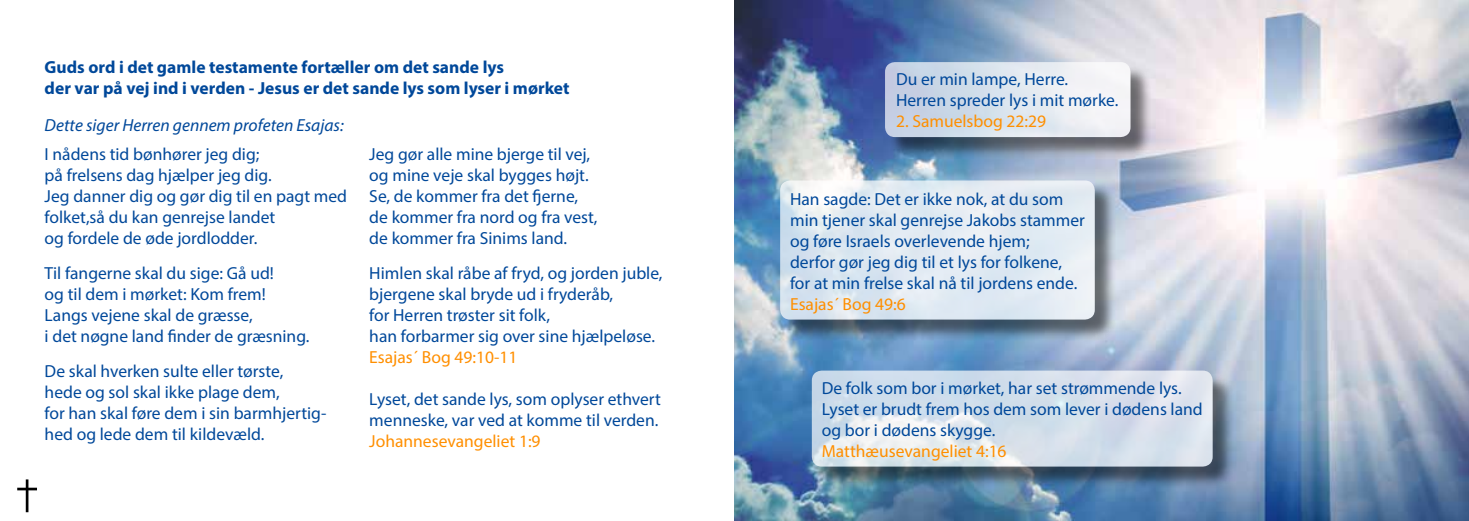
<style>
.page{position:relative;width:1469px;height:521px;background:#fff}
.page>*{position:absolute;margin:0;border:0;box-sizing:border-box;transform-origin:0 0}
.t1{font:17.5px/21px "Myriad Pro";color:#00489a}
.t2{font:700 17.5px/21px "Myriad Pro";color:#00489a}
.t3{font:17.5px "Myriad Pro";color:#ff8f00}
.t4{font:italic 17.5px "Myriad Pro";color:#00489a}
</style>
<div class="page">
<hr style="left:26px;top:479px;width:2px;height:33px;background:#000">
<hr style="left:17px;top:488px;width:20px;height:2px;background:#000">
<img style="left:734px;top:0;width:734px;height:521px">
<div style="left:887px;top:65px;width:265px;height:94px;background:#000;opacity:.75"></div>
<div style="left:885px;top:62px;width:245px;height:75px;background:linear-gradient(to right,#becde2,#fafafa);border-radius:10px"></div>
<div style="left:782px;top:183px;width:334px;height:158px;background:#000;opacity:.75"></div>
<svg style="left:780px;top:180px;width:314px;height:139px;background:#dfe9f1"></svg>
<div style="left:814px;top:373px;width:420px;height:115px;background:#000;opacity:.75"></div>
<svg style="left:811px;top:371px;width:401px;height:95px;background:#d7e1ec"></svg>
<p class="t2" style="left:45px;top:56px;width:526px">Guds ord i det gamle testamente fortæller om det sande lys<br>der var på vej ind i verden - Jesus er det sande lys som lyser i mørket</p>
<p class="t4" style="left:45px;top:114px;width:300px">Dette siger Herren gennem profeten Esajas:</p>
<p class="t1" style="left:45px;top:143px;width:304px">I nådens tid bønhører jeg dig;<br>på frelsens dag hjælper jeg dig.<br>Jeg danner dig og gør dig til en pagt med folket,så du kan genrejse landet<br>og fordele de øde jordlodder.</p>
<p class="t1" style="left:45px;top:262px;width:266px">Til fangerne skal du sige: Gå ud!<br>og til dem i mørket: Kom frem!<br>Langs vejene skal de græsse,<br>i det nøgne land finder de græsning.</p>
<p class="t1" style="left:45px;top:360px;width:283px">De skal hverken sulte eller tørste,<br>hede og sol skal ikke plage dem,<br>for han skal føre dem i sin barmhjertig&shy;hed og lede dem til kildevæld.</p>
<p class="t1" style="left:369px;top:143px;width:230px">Jeg gør alle mine bjerge til vej, og mine veje skal bygges højt.<br>Se, de kommer fra det fjerne, de kommer fra nord og fra vest, de kommer fra Sinims land.</p>
<p class="t1" style="left:369px;top:262px;width:295px">Himlen skal råbe af fryd, og jorden juble, bjergene skal bryde ud i fryderåb,<br>for Herren trøster sit folk,<br>han forbarmer sig over sine hjælpeløse.</p>
<p class="t3" style="left:369px;top:346px;width:150px">Esajas´ Bog 49:10-11</p>
<p class="t1" style="left:369px;top:388px;width:293px">Lyset, det sande lys, som oplyser ethvert menneske, var ved at komme til verden.</p>
<p class="t3" style="left:369px;top:430px;width:173px">Johannesevangeliet 1:9</p>
<p class="t1" style="left:896px;top:68px;width:224px">Du er min lampe, Herre.<br>Herren spreder lys i mit mørke.</p>
<p class="t3" style="left:896px;top:110px;width:152px">2. Samuelsbog 22:29</p>
<p class="t1" style="left:790px;top:188px;width:296px">Han sagde: Det er ikke nok, at du som min tjener skal genrejse Jakobs stammer og føre Israels overlevende hjem;<br>derfor gør jeg dig til et lys for folkene, for at min frelse skal nå til jordens ende.</p>
<p class="t3" style="left:790px;top:293px;width:117px">Esajas´ Bog 49:6</p>
<p class="t1" style="left:821px;top:377px;width:382px">De folk som bor i mørket, har set strømmende lys.<br>Lyset er brudt frem hos dem som lever i dødens land og bor i dødens skygge.</p>
<p class="t3" style="left:821px;top:440px;width:186px">Matthæusevangeliet 4:16</p>
</div>
